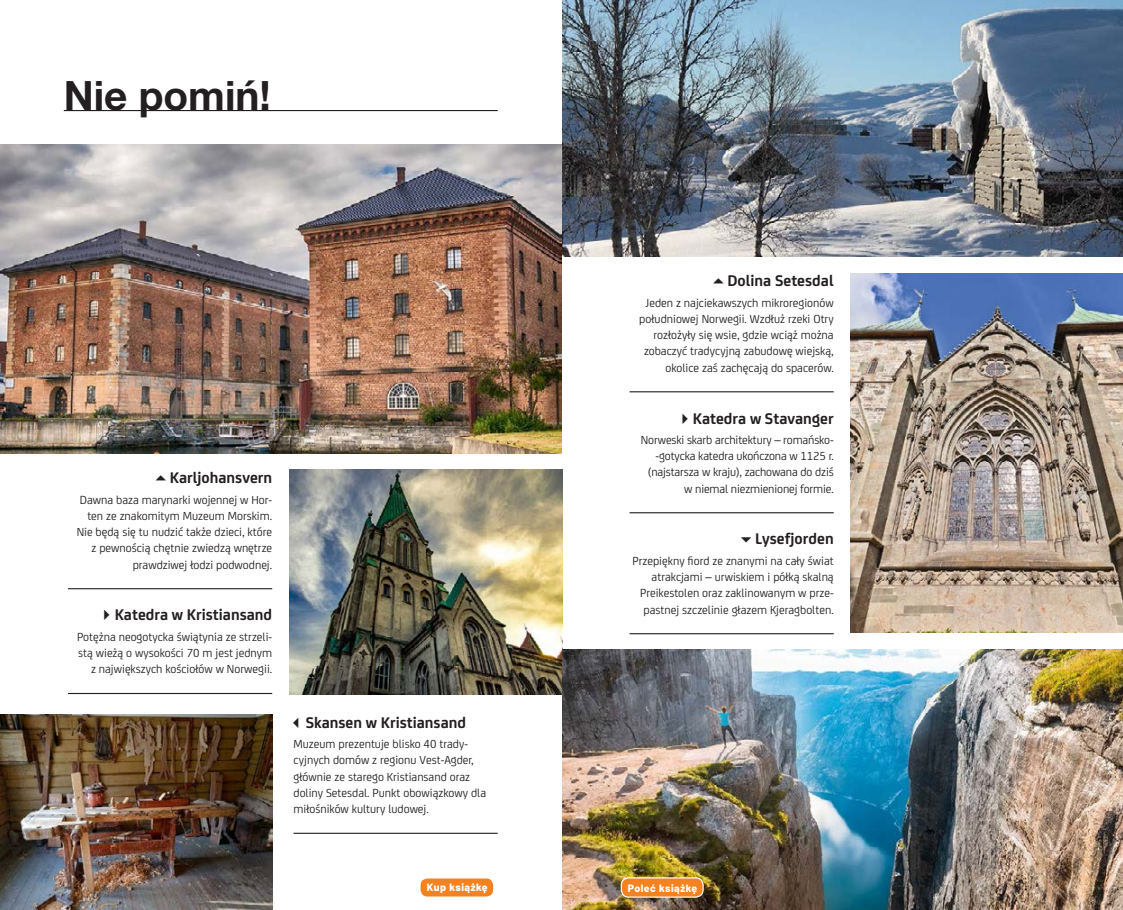
<style>
.page{position:relative;width:1123px;height:910px;background:#fff}
.page>*{position:absolute;margin:0;border:0;box-sizing:border-box;transform-origin:0 0}
.t1{font:700 40.5px "Helvetica Neue LT Pro";color:#231f20}
.t2{font:700 16.5px "FS Joey";color:#231f20}
.t3{font:12.45px/16.2px "FS Joey";color:#231f20;text-align:right}
.t4{font:800 10.5px "Barlow";letter-spacing:.05em;color:#fff}
</style>
<div class="page">
<hr style="left:64px;top:110px;width:433px;height:1px;background:#231f20">
<img style="left:562px;top:0;width:561px;height:257px">
<img style="left:0;top:145px;width:561px;height:308px">
<img style="left:289px;top:469px;width:273px;height:225px">
<img style="left:0;top:715px;width:272px;height:195px">
<hr style="left:68px;top:588px;width:204px;height:1px;background:#231f20">
<hr style="left:68px;top:693px;width:204px;height:1px;background:#231f20">
<hr style="left:629px;top:391px;width:204px;height:1px;background:#231f20">
<hr style="left:629px;top:512px;width:204px;height:1px;background:#231f20">
<hr style="left:629px;top:633px;width:204px;height:1px;background:#231f20">
<hr style="left:293px;top:833px;width:204px;height:1px;background:#231f20">
<img style="left:850px;top:273px;width:273px;height:360px">
<img style="left:562px;top:649px;width:561px;height:261px">
<div style="left:621px;top:878px;width:82px;height:19px;background:#f58220;border-radius:7px"></div>
<div style="left:620px;top:877px;width:83px;height:21px;border:1px solid #fff;border-radius:7px"></div>
<div style="left:420px;top:878px;width:74px;height:19px;background:#f58220;border-radius:7px"></div>
<div style="left:419px;top:877px;width:75px;height:21px;border:1px solid #fff;border-radius:7px"></div>
<h1 class="t1" style="left:64px;top:71px;width:208px">Nie pomiń!</h1>
<h2 class="t2" style="left:170px;top:465px;width:104px">Karljohansvern</h2>
<p class="t3" style="left:77px;top:491px;width:197px">Dawna baza marynarki wojennej w Hor&shy;ten ze znakomitym Muzeum Morskim.<br>Nie będą się tu nudzić także dzieci, które z pewnością chętnie zwiedzą wnętrze prawdziwej łodzi podwodnej.</p>
<h2 class="t2" style="left:98px;top:603px;width:175px">✔Katedra w Kristiansand</h2>
<p class="t3" style="left:77px;top:628px;width:196px">Potężna neogotycka świątynia ze strzeli&shy;stą wieżą o wysokości 70 m jest jednym z największych kościołów w Norwegii.</p>
<h2 class="t2" style="left:289px;top:710px;width:178px">✓Skansen w Kristiansand</h2>
<p class="t3" style="left:293px;top:735px;width:194px;text-align:left">Muzeum prezentuje blisko 40 trady&shy;cyjnych domów z regionu Vest -Agder, głównie ze starego Kristiansand oraz doliny Setesdal. Punkt obowiązkowy dla miłośników kultury ludowej.</p>
<h2 class="t2" style="left:727px;top:268px;width:108px">Dolina Setesdal</h2>
<p class="t3" style="left:639px;top:294px;width:196px">Jeden z najciekawszych mikroregionów południowej Norwegii. Wzdłuż rzeki Otry rozłożyły się wsie, gdzie wciąż można zobaczyć tradycyjną zabudowę wiejską, okolice zaś zachęcają do spacerów.</p>
<h2 class="t2" style="left:676px;top:406px;width:159px">✔Katedra w Stavanger</h2>
<p class="t3" style="left:641px;top:431px;width:194px">Norweski skarb architektury – romańsko--gotycka katedra ukończona w 1125 r. (najstarsza w kraju), zachowana do dziś w niemal niezmienionej formie.</p>
<h2 class="t2" style="left:755px;top:527px;width:80px">Lysefjorden</h2>
<p class="t3" style="left:632px;top:552px;width:203px">Przepiękny fiord ze znanymi na cały świat atrakcjami – urwiskiem i półką skalną Preikestolen oraz zaklinowanym w prze&shy;pastnej szczelinie głazem Kjeragbolten.</p>
<p class="t4" style="left:427px;top:879px;width:62px">Kup książkę</p>
<p class="t4" style="left:628px;top:880px;width:71px">Poleć książkę</p>
</div>
